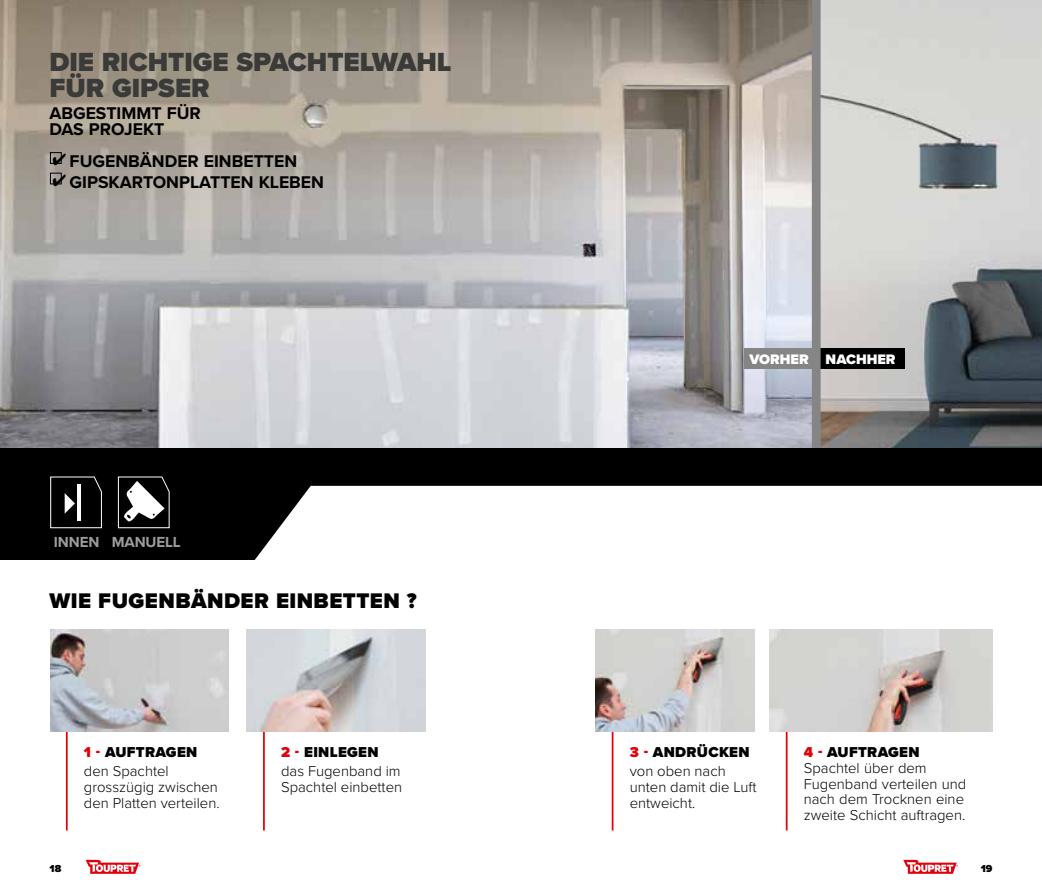
<style>
.page{position:relative;width:1042px;height:893px;background:#fff}
.page>*{position:absolute;margin:0;border:0;box-sizing:border-box;transform-origin:0 0}
.t1{font:900 27.3px/25.9px "Proxima Nova";color:#3a3a39}
.t2{font:900 21.88px "Proxima Nova";letter-spacing:.02em;color:#000}
.t3{font:700 17.5px/15.9px "Proxima Nova";color:#000}
.t4{font:700 15.05px "Proxima Nova";letter-spacing:-.01em;color:#9c9c9d}
.t5{font:300 14.88px/15.8px "Proxima Nova";color:#000}
.t6{font:900 14.35px "Proxima Nova";color:#fff}
.t7{font:900 10.5px "Proxima Nova";color:#000}
.s1{font-weight:900;color:#e3000b}
.s2{font-weight:900}
</style>
<div class="page">
<svg style="left:86px;top:860px;width:54px;height:14px"></svg>
<svg style="left:903px;top:860px;width:55px;height:14px"></svg>
<img style="left:0;top:0;width:812px;height:448px">
<img style="left:820px;top:0;width:222px;height:448px">
<div style="left:816px;top:348px;width:89px;height:20px;background:#000"></div>
<div style="left:812px;top:0;width:8px;height:471px;background:#868585"></div>
<div style="left:50px;top:152px;width:12px;height:12px;border:1px solid #000"></div>
<div style="left:50px;top:173px;width:12px;height:11px;border:1px solid #000"></div>
<div style="left:0;top:448px;width:1042px;height:112px;background:#000"></div>
<div style="left:254px;top:486px;width:788px;height:74px;background:#fff"></div>
<svg style="left:50px;top:476px;width:52px;height:53px"></svg>
<svg style="left:117px;top:476px;width:53px;height:53px"></svg>
<div style="left:744px;top:348px;width:70px;height:20px;background:#868585"></div>
<hr style="left:66px;top:705px;width:2px;height:125px;background:#e3000b">
<hr style="left:786px;top:705px;width:1px;height:125px;background:#e3000b">
<hr style="left:263px;top:705px;width:2px;height:125px;background:#e3000b">
<hr style="left:612px;top:705px;width:1px;height:125px;background:#e3000b">
<img style="left:50px;top:629px;width:179px;height:102px">
<img style="left:769px;top:629px;width:223px;height:102px">
<img style="left:247px;top:629px;width:178px;height:102px">
<img style="left:595px;top:629px;width:160px;height:102px">
<h1 class="t1" style="left:49px;top:49px;width:404px">DIE RICHTIGE SPACHTELWAHL<br>FÜR GIPSER</h1>
<p class="t3" style="left:49px;top:105px;width:153px">ABGESTIMMT FÜR<br>DAS PROJEKT</p>
<p class="t3" style="left:52px;top:153px;width:246px">✔ FUGENBÄNDER EINBETTEN</p>
<p class="t3" style="left:52px;top:173px;width:273px">✔ GIPSKARTONPLATTEN KLEBEN</p>
<p class="t4" style="left:54px;top:530px;width:128px">INNEN MANUELL</p>
<h2 class="t2" style="left:50px;top:584px;width:369px">WIE FUGENBÄNDER EINBETTEN ?</h2>
<p class="t5" style="left:84px;top:742px;width:115px;line-height:18.9px"><span class="s1">1 -</span> <span class="s2">AUFTRAGEN </span>den Spachtel</p>
<p class="t5" style="left:84px;top:778px;width:137px">grosszügig zwischen den Platten verteilen.</p>
<p class="t5" style="left:281px;top:742px;width:121px;line-height:18.9px"><span class="s1">2 -</span> <span class="s2">EINLEGEN </span>das Fugenband im</p>
<p class="t5" style="left:281px;top:778px;width:123px">Spachtel einbetten</p>
<p class="t6" style="left:749px;top:348px;width:61px">VORHER</p>
<p class="t6" style="left:825px;top:348px;width:71px">NACHHER</p>
<p class="t5" style="left:630px;top:742px;width:121px;line-height:18.9px"><span class="s1">3 -</span> <span class="s2">ANDRÜCKEN </span>von oben nach</p>
<p class="t5" style="left:630px;top:778px;width:128px">unten damit die Luft entweicht.</p>
<p class="t5" style="left:804px;top:743px;width:164px"><span class="s1">4 -</span> <span class="s2">AUFTRAGEN<br></span>Spachtel über dem<br>Fugenband verteilen und nach dem Trocknen eine zweite Schicht auftragen.</p>
<p class="t7" style="left:50px;top:861px;width:13px">18</p>
<p class="t7" style="left:980px;top:861px;width:13px">19</p>
</div>
